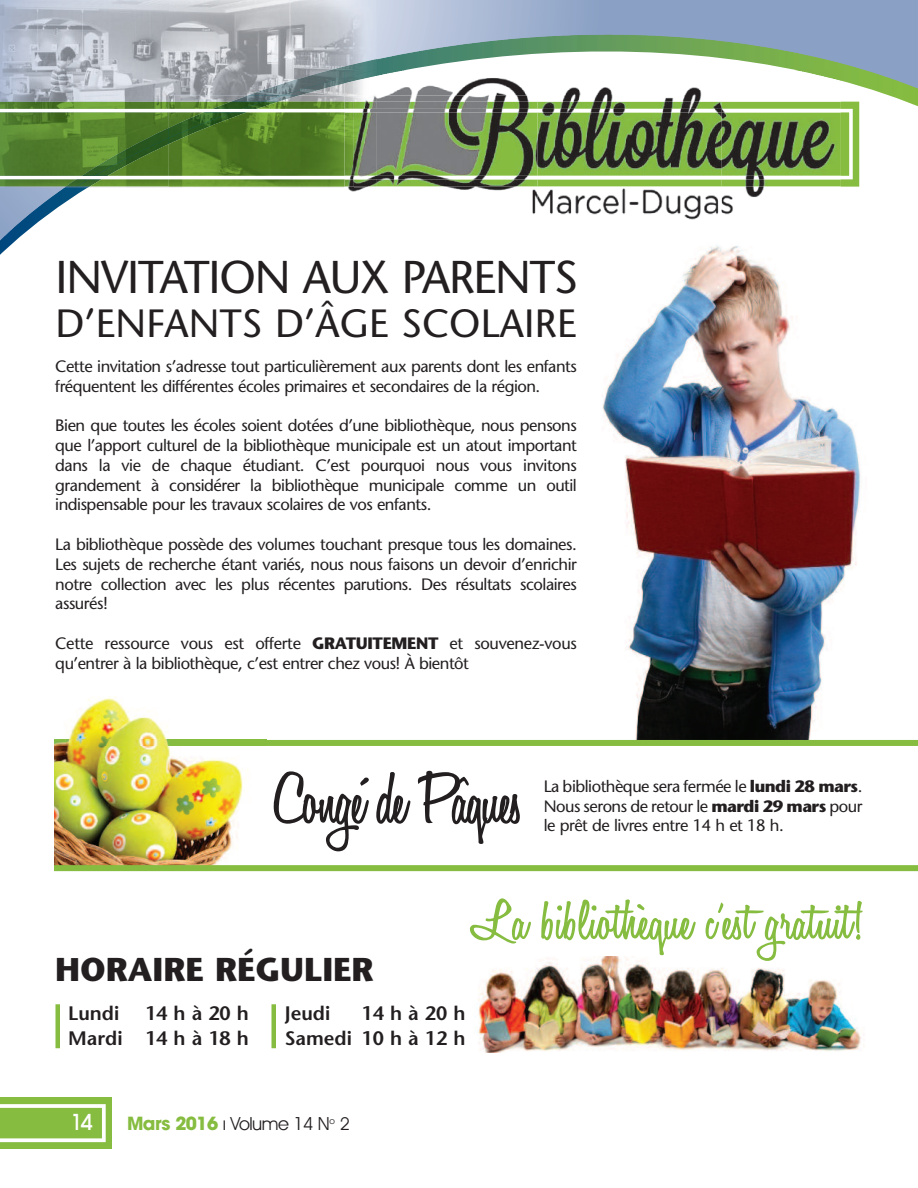
<style>
.page{position:relative;width:918px;height:1188px;background:#fff}
.page>*{position:absolute;margin:0;border:0;box-sizing:border-box;transform-origin:0 0}
.t1{font:600 75.15px "Honey Script";letter-spacing:-.02em;color:#231f20}
.t2{font:600 57.75px "Honey Script";color:#86bc40;scale:1.13 1}
.t3{font:45.9px "Stone Sans";letter-spacing:-.025em;color:#231f20}
.t4{font:39.3px "Stone Sans";letter-spacing:.005em;color:#231f20}
.t5{font:700 33px "Stone Sans";color:#231f20}
.t6{font:24px "Avant Garde Md ITCTT";color:#fff}
.t7{font:600 19.5px/25.5px "Stone Sans";color:#231f20;text-align:right}
.t8{font:18px "Avant Garde Bk BT Book";letter-spacing:-.03em;color:#231f20}
.t9{font:16.5px/19.8px "Stone Sans";letter-spacing:-.03em;color:#231f20;text-align:justify}
.s1{font-weight:700}
.s2{font-family:"Avant Garde";font-weight:700;color:#86bc40}
</style>
<div class="page">
<div style="left:0;top:1097px;width:112px;height:52px;background:#86bc40"></div>
<svg style="left:0;top:1104px;width:106px;height:38px"></svg>
<img style="left:0;top:4px;width:918px;height:251px">
<img style="left:0;top:0;width:169px;height:154px">
<img style="left:169px;top:67px;width:175px;height:49px">
<img style="left:344px;top:96px;width:9px;height:6px">
<img style="left:249px;top:67px;width:104px;height:29px">
<img style="left:353px;top:0;width:24px;height:59px">
<img style="left:353px;top:59px;width:24px;height:17px">
<img style="left:353px;top:76px;width:24px;height:20px">
<img style="left:377px;top:0;width:160px;height:59px">
<img style="left:377px;top:70px;width:464px;height:26px">
<img style="left:537px;top:0;width:185px;height:41px">
<img style="left:807px;top:55px;width:99px;height:29px">
<img style="left:795px;top:70px;width:46px;height:11px">
<img style="left:906px;top:0;width:12px;height:89px">
<img style="left:0;top:154px;width:77px;height:33px">
<img style="left:77px;top:154px;width:12px;height:33px">
<img style="left:89px;top:154px;width:80px;height:34px">
<img style="left:0;top:227px;width:14px;height:14px">
<svg style="left:65px;top:187px;width:24px;height:1px"></svg>
<img style="left:231px;top:106px;width:20px;height:10px">
<img style="left:169px;top:102px;width:62px;height:13px">
<img style="left:169px;top:115px;width:70px;height:1px">
<img style="left:344px;top:102px;width:9px;height:123px">
<img style="left:248px;top:96px;width:16px;height:6px">
<img style="left:169px;top:96px;width:79px;height:6px">
<img style="left:264px;top:96px;width:34px;height:6px">
<img style="left:169px;top:116px;width:175px;height:71px">
<img style="left:353px;top:96px;width:488px;height:129px">
<svg style="left:841px;top:102px;width:18px;height:85px;background:#9fc967"></svg>
<img style="left:477px;top:956px;width:387px;height:96px">
<div style="left:55px;top:1004px;width:5px;height:44px;background:#86bc40"></div>
<div style="left:271px;top:1004px;width:5px;height:44px;background:#86bc40"></div>
<img style="left:568px;top:235px;width:302px;height:505px">
<div style="left:54px;top:740px;width:864px;height:6px;background:#86bc40"></div>
<img style="left:54px;top:698px;width:213px;height:167px">
<div style="left:54px;top:865px;width:864px;height:6px;background:#86bc40"></div>
<h3 class="t3" style="left:55px;top:259px;width:524px">INVITATION AUX PARENTS</h3>
<h3 class="t4" style="left:55px;top:308px;width:523px">D’ENFANTS D’ÂGE SCOLAIRE</h3>
<p class="t9" style="left:55px;top:358px;width:523px">Cette invitation s’adresse tout particulièrement aux parents dont les enfants fréquentent les différentes écoles primaires et secondaires de la région.</p>
<p class="t9" style="left:55px;top:417px;width:523px">Bien que toutes les écoles soient dotées d’une bibliothèque, nous pensons que l’apport culturel de la bibliothèque municipale est un atout important dans la vie de chaque étudiant. C’est pourquoi nous vous invitons grandement à considérer la bibliothèque municipale comme un outil indispensable pour les travaux scolaires de vos enfants.</p>
<p class="t9" style="left:55px;top:536px;width:523px">La bibliothèque possède des volumes touchant presque tous les domaines.<br>Les sujets de recherche étant variés, nous nous faisons un devoir d’enrichir notre collection avec les plus récentes parutions. Des résultats scolaires assurés!</p>
<p class="t9" style="left:55px;top:635px;width:523px">Cette ressource vous est offerte <span class="s1">GRATUITEMENT</span> et souvenez-vous qu’entrer à la bibliothèque, c’est entrer chez vous! À bientôt</p>
<h1 class="t1" style="left:274px;top:754px;width:250px">Congé de Pâques</h1>
<p class="t9" style="left:544px;top:778px;width:320px">La bibliothèque sera fermée le <span class="s1">lundi 28 mars</span>.<br>Nous serons de retour le <span class="s1">mardi 29 mars</span> pour le prêt de livres entre 14 h et 18 h.</p>
<h3 class="t5" style="left:55px;top:956px;width:320px">HORAIRE RÉGULIER</h3>
<h2 class="t2" style="left:471px;top:886px;width:348px">La bibliothèque c’est gratuit!</h2>
<p class="t7" style="left:68px;top:1002px;width:182px">14hà20h<br>Mardi 14 h à 18 h</p>
<p class="t7" style="left:285px;top:1002px;width:47px">Jeudi</p>
<p class="t7" style="left:285px;top:1002px;width:182px">14hà20h<br>Samedi 10 h à 12 h</p>
<p class="t7" style="left:68px;top:1002px;width:53px">Lundi</p>
<h3 class="t6" style="left:70px;top:1108px;width:24px">1 48</h3>
<p class="t8" style="left:127px;top:1117px;width:224px"><span class="s2">Mars 2016</span> ı Volume 14 N<sup>o</sup> 2</p>
</div>
